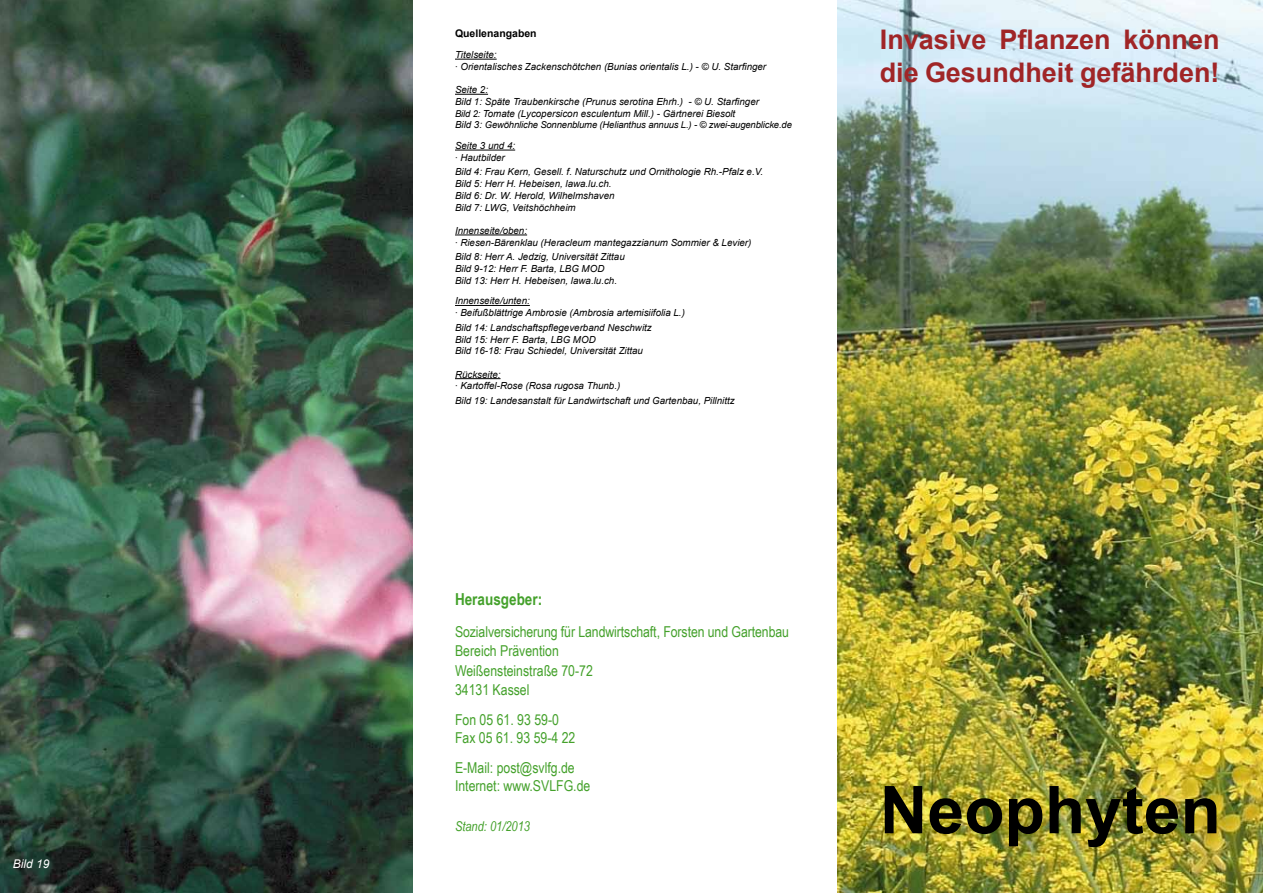
<style>
.page{position:relative;width:1263px;height:893px;background:#fff}
.page>*{position:absolute;margin:0;border:0;box-sizing:border-box;transform-origin:0 0}
.t1{font:700 66px "Arial";color:#000}
.t2{font:700 27px/32.4px "Arial";color:#a02527}
.t3{font:700 16.5px "Arial Narrow";color:#44a12b}
.t4{font:15px/19.5px "Arial Narrow";color:#44a12b}
.t5{font:italic 13.5px "Arial Narrow";color:#44a12b}
.t6{font:italic 12px "Arial";color:#fff}
.t7{font:700 10.5px "Arial";color:#000}
.t8{font:italic 9.75px/11.7px "Arial";color:#000}
.t9{font:italic 9.45px "Arial";letter-spacing:-.015em;color:#000}
.s1{font-size:9.45px}
.s2{font-size:9.75px}
</style>
<div class="page">
<img style="left:838px;top:0;width:425px;height:893px">
<img style="left:0;top:0;width:412px;height:893px">
<hr style="left:455px;top:59px;width:42px;height:1px;background:#000">
<hr style="left:455px;top:94px;width:33px;height:1px;background:#000">
<hr style="left:455px;top:150px;width:60px;height:1px;background:#000">
<hr style="left:455px;top:235px;width:72px;height:1px;background:#000">
<hr style="left:455px;top:305px;width:75px;height:1px;background:#000">
<hr style="left:455px;top:378px;width:45px;height:1px;background:#000">
<p class="t6" style="left:13px;top:856px;width:38px">Bild 19</p>
<p class="t7" style="left:455px;top:27px;width:83px">Quellenangaben</p>
<p class="t8" style="left:455px;top:49px;width:313px">Titelseite:<br>· Orientalisches Zackenschötchen (Bunias orientalis L.) - © U. Starfinger</p>
<p class="t8" style="left:455px;top:84px;width:305px">Seite 2:<br>Bild 1: Späte Traubenkirsche (Prunus serotina Ehrh.) - © U. Starfinger<br><span class="s1">Bild 2:</span> Tomate (Lycopersicon esculentum Mill.) - Gärtnerei Biesolt</p>
<p class="t9" style="left:455px;top:119px;width:338px"><span class="s2">Bild 3:</span> Gewöhnliche Sonnenblume (Helianthus annuus L.) - © zwei-augenblicke.de</p>
<p class="t8" style="left:455px;top:140px;width:62px">Seite 3 und 4: · Hautbilder</p>
<p class="t8" style="left:455px;top:166px;width:310px">Bild 4: Frau Kern, Gesell. f. Naturschutz und Ornithologie Rh.-Pfalz e.V.<br>Bild 5: Herr H. Hebeisen, lawa.lu.ch.<br>Bild 6: Dr. W. Herold, Wilhelmshaven<br>Bild 7: LWG, Veitshöchheim</p>
<p class="t8" style="left:455px;top:225px;width:298px">Innenseite/oben:<br>· Riesen-Bärenklau (Heracleum mantegazzianum Sommier &amp; Levier)</p>
<p class="t8" style="left:455px;top:251px;width:171px">Bild 8: Herr A. Jedzig, Universität Zittau<br>Bild 9-12: Herr F. Barta, LBG MOD<br>Bild 13: Herr H. Hebeisen, lawa.lu.ch.</p>
<p class="t8" style="left:455px;top:295px;width:231px">Innenseite/unten:<br>· Beifußblättrige Ambrosie (Ambrosia artemisiifolia L.)</p>
<p class="t8" style="left:455px;top:322px;width:198px">Bild 14: Landschaftspflegeverband Neschwitz<br>Bild 15: Herr F. Barta, LBG MOD<br>Bild 16-18: Frau Schiedel, Universität Zittau</p>
<p class="t8" style="left:455px;top:368px;width:167px">Rückseite:<br>· Kartoffel-Rose (Rosa rugosa Thunb.)</p>
<p class="t8" style="left:455px;top:395px;width:281px">Bild 19: Landesanstalt für Landwirtschaft und Gartenbau, Pillnittz</p>
<p class="t3" style="left:455px;top:590px;width:89px">Herausgeber:</p>
<p class="t4" style="left:455px;top:622px;width:336px">Sozialversicherung für Landwirtschaft, Forsten und Gartenbau<br>Bereich Prävention<br>Weißensteinstraße 70-72<br>34131 Kassel</p>
<p class="t4" style="left:455px;top:711px;width:122px;line-height:18px">Fon 05 61. 93 59-0<br>Fax 05 61. 93 59-4 22</p>
<p class="t4" style="left:455px;top:759px;width:137px;line-height:18px">E-Mail: post@svlfg.de<br>Internet: www.SVLFG.de</p>
<p class="t5" style="left:455px;top:819px;width:77px">Stand: 01/2013</p>
<p class="t2" style="left:880px;top:25px;width:341px">Invasive Pflanzen können die Gesundheit gefährden!</p>
<p class="t1" style="left:880px;top:767px;width:343px">Neophyten</p>
</div>
